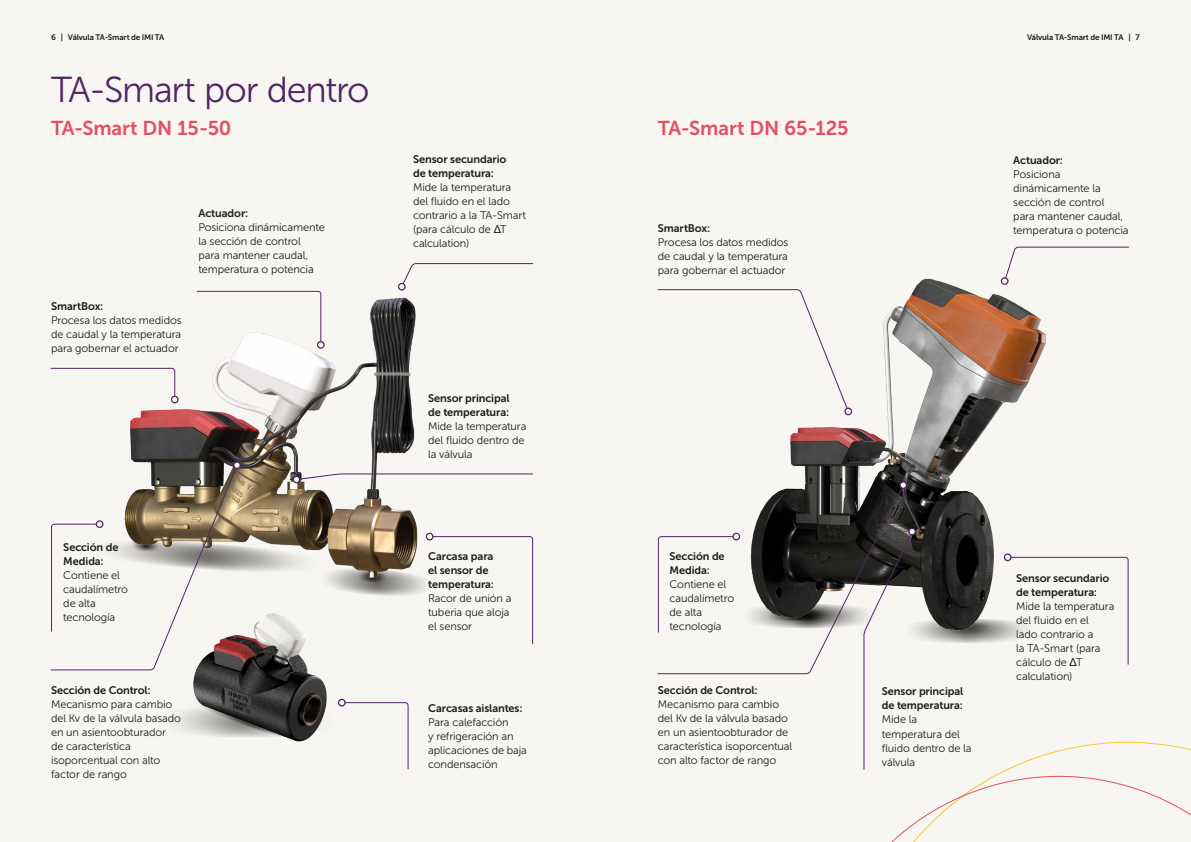
<style>
.page{position:relative;width:1191px;height:842px;background:#f8f6f2}
.page>*{position:absolute;margin:0;border:0;box-sizing:border-box;transform-origin:0 0}
.t1{font:36px "Museo Sans 300";letter-spacing:-.035em;color:#502763}
.t2{font:20px "Museo Sans 700";letter-spacing:-.005em;color:#e25161}
.t3{font:11px/14px "Museo Sans 300";letter-spacing:-.01em;color:#1d1d1b}
.t4{font:11px/14px "Museo Sans 700";letter-spacing:-.01em;color:#1d1d1b}
.t5{font:8px "Museo Sans 700";letter-spacing:-.02em;color:#1d1d1b}
.s1{font-family:"Arial"}
</style>
<div class="page">
<svg style="left:891px;top:744px;width:300px;height:98px"></svg>
<svg style="left:180px;top:710px;width:10px;height:23px"></svg>
<img style="left:130px;top:297px;width:286px;height:166px">
<img style="left:190px;top:671px;width:137px;height:71px">
<img style="left:790px;top:278px;width:256px;height:365px">
<div style="left:1003px;top:553px;width:8px;height:8px;border:2px solid #502763;border-radius:50%"></div>
<svg style="left:1005px;top:555px;width:124px;height:110px"></svg>
<div style="left:908px;top:528px;width:8px;height:7px;border:2px solid #502763;border-radius:50%"></div>
<svg style="left:863px;top:529px;width:51px;height:241px"></svg>
<div style="left:844px;top:408px;width:8px;height:7px;border:2px solid #502763;border-radius:50%"></div>
<svg style="left:657px;top:289px;width:193px;height:125px"></svg>
<div style="left:1000px;top:277px;width:8px;height:8px;border:2px solid #502763;border-radius:50%"></div>
<svg style="left:1002px;top:246px;width:127px;height:38px"></svg>
<svg style="left:657px;top:487px;width:246px;height:188px"></svg>
<div style="left:899px;top:481px;width:8px;height:8px;border:2px solid #502763;border-radius:50%"></div>
<svg style="left:900px;top:483px;width:6px;height:5px"></svg>
<div style="left:338px;top:699px;width:8px;height:7px;border:2px solid #502763;border-radius:50%"></div>
<svg style="left:339px;top:700px;width:70px;height:70px"></svg>
<div style="left:171px;top:396px;width:8px;height:7px;border:2px solid #502763;border-radius:50%"></div>
<svg style="left:50px;top:367px;width:127px;height:35px"></svg>
<div style="left:317px;top:341px;width:8px;height:8px;border:2px solid #502763;border-radius:50%"></div>
<svg style="left:196px;top:290px;width:127px;height:57px"></svg>
<div style="left:398px;top:283px;width:8px;height:8px;border:2px solid #502763;border-radius:50%"></div>
<svg style="left:399px;top:263px;width:135px;height:26px"></svg>
<div style="left:233px;top:461px;width:8px;height:8px;border:2px solid #502763;border-radius:50%"></div>
<svg style="left:50px;top:463px;width:483px;height:208px"></svg>
<p class="t5" style="left:51px;top:33px;width:115px">6 | Válvula TA-Smart de IMI TA</p>
<p class="t5" style="left:1027px;top:33px;width:114px">Válvula TA-Smart de IMI TA | 7</p>
<h1 class="t1" style="left:51px;top:70px;width:320px">TA-Smart por dentro</h1>
<h2 class="t2" style="left:51px;top:117px;width:182px">TA-Smart DN 15-50</h2>
<p class="t4" style="left:51px;top:299px;width:54px">SmartBox:</p>
<p class="t3" style="left:51px;top:313px;width:132px;text-align:justify">Procesa los datos medidos de caudal y la temperatura para gobernar el actuador</p>
<p class="t4" style="left:198px;top:206px;width:51px">Actuador:</p>
<p class="t3" style="left:198px;top:220px;width:128px">Posiciona dinámicamente la sección de control para mantener caudal, temperatura o potencia</p>
<p class="t4" style="left:63px;top:540px;width:57px">Sección de<br>Medida:</p>
<p class="t3" style="left:63px;top:568px;width:66px">Contiene el caudalímetro de alta tecnología</p>
<p class="t4" style="left:51px;top:683px;width:101px">Sección de Control:</p>
<p class="t3" style="left:51px;top:697px;width:131px">Mecanismo para cambio del Kv de la válvula basado en un asientoobturador de característica isoporcentual con alto factor de rango</p>
<p class="t4" style="left:413px;top:152px;width:95px">Sensor secundario de temperatura:</p>
<p class="t3" style="left:413px;top:180px;width:115px">Mide la temperatura del fluido en el lado contrario a la TA‑Smart (para cálculo de <span class="s1">Δ</span>T calculation)</p>
<p class="t4" style="left:428px;top:391px;width:83px">Sensor principal de temperatura:</p>
<p class="t3" style="left:428px;top:419px;width:100px">Mide la temperatura del fluido dentro de la válvula</p>
<p class="t4" style="left:428px;top:549px;width:67px">Carcasa para el sensor de temperatura:</p>
<p class="t3" style="left:428px;top:592px;width:85px">Racor de unión a tuberia que aloja el sensor</p>
<p class="t4" style="left:428px;top:701px;width:96px">Carcasas aislantes:</p>
<p class="t3" style="left:428px;top:715px;width:100px">Para calefacción<br>y refrigeración an aplicaciones de baja condensación</p>
<h2 class="t2" style="left:658px;top:117px;width:192px">TA-Smart DN 65-125</h2>
<p class="t4" style="left:658px;top:221px;width:54px">SmartBox:</p>
<p class="t3" style="left:658px;top:235px;width:132px;text-align:justify">Procesa los datos medidos de caudal y la temperatura para gobernar el actuador</p>
<p class="t4" style="left:1013px;top:153px;width:51px">Actuador:</p>
<p class="t3" style="left:1013px;top:167px;width:117px">Posiciona dinámicamente la sección de control para mantener caudal, temperatura o potencia</p>
<p class="t4" style="left:669px;top:549px;width:57px">Sección de<br>Medida:</p>
<p class="t3" style="left:669px;top:577px;width:66px">Contiene el caudalímetro de alta tecnología</p>
<p class="t4" style="left:658px;top:683px;width:101px">Sección de Control:</p>
<p class="t3" style="left:658px;top:697px;width:136px">Mecanismo para cambio del Kv de la válvula basado en un asientoobturador de característica isoporcentual con alto factor de rango</p>
<p class="t4" style="left:882px;top:685px;width:83px">Sensor principal de temperatura:</p>
<p class="t3" style="left:882px;top:713px;width:91px">Mide la temperatura del fluido dentro de la válvula</p>
<p class="t4" style="left:1016px;top:571px;width:95px">Sensor secundario de temperatura:</p>
<p class="t3" style="left:1016px;top:599px;width:100px">Mide la temperatura del fluido en el<br>lado contrario a<br>la TA‑Smart (para cálculo de <span class="s1">Δ</span>T calculation)</p>
</div>
